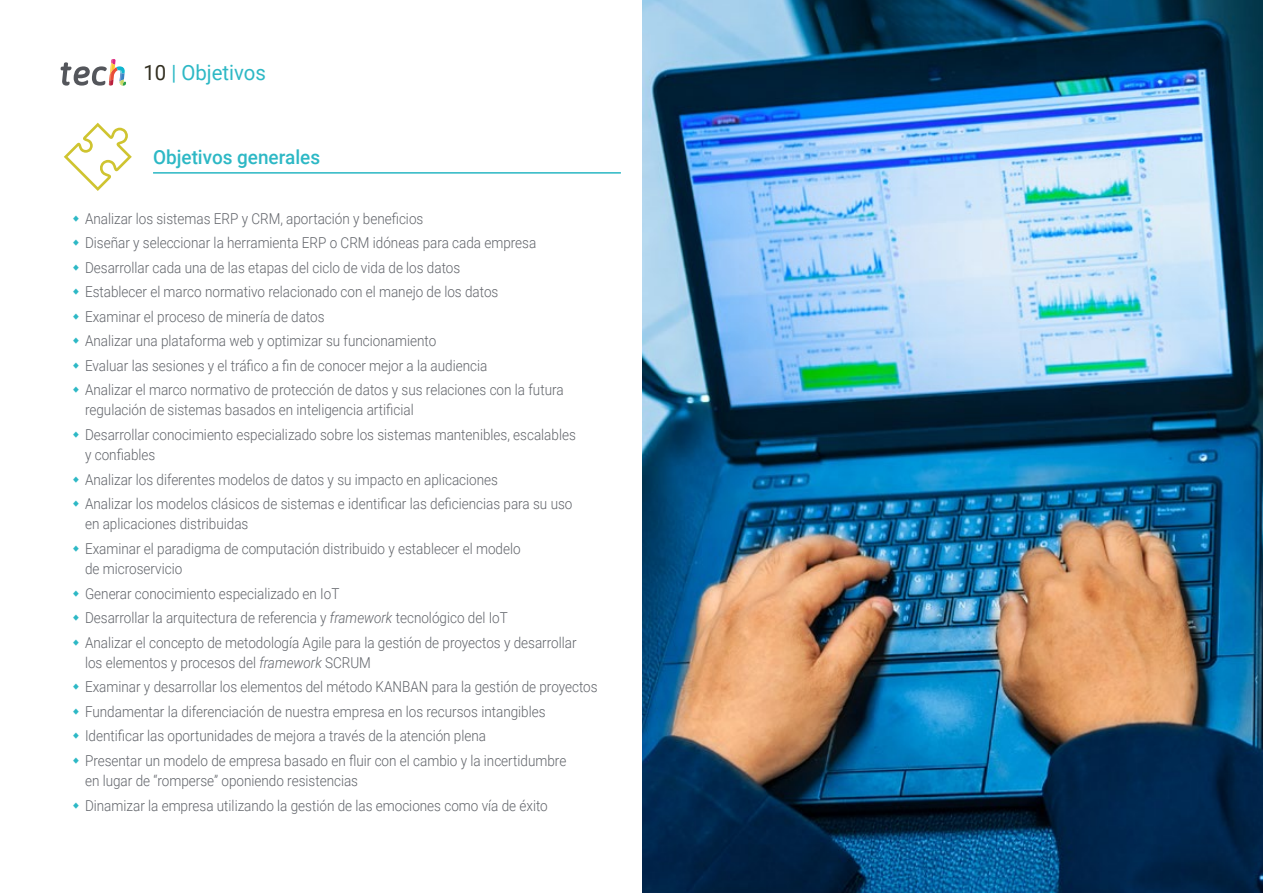
<style>
.page{position:relative;width:1263px;height:893px;background:#fff}
.page>*{position:absolute;margin:0;border:0;box-sizing:border-box;transform-origin:0 0}
.t1{font:21px "Roboto";color:#2db8c5}
.t2{font:500 19.5px "Roboto";color:#2db8c5}
.t3{font:300 15px/24.5px "Roboto";color:#61646a;scale:.9 1}
.s1{color:#312e20}
.s2{font-style:italic}
</style>
<div class="page">
<hr style="left:153px;top:173px;width:468px;height:1px;background:#2db8c5">
<img style="left:642px;top:0;width:621px;height:893px">
<svg style="left:61px;top:59px;width:65px;height:27px"></svg>
<hr style="left:153px;top:172px;width:468px;height:1px;background:#2db8c5">
<svg style="left:64px;top:123px;width:68px;height:68px"></svg>
<h1 class="t1" style="left:144px;top:57px;width:124px"><span class="s1">10</span> | Objetivos</h1>
<h2 class="t2" style="left:153px;top:144px;width:169px">Objetivos generales</h2>
<p class="t3" style="left:85px;top:206px;width:533px">Analizar los sistemas ERP y CRM, aportación y beneficios<br>Diseñar y seleccionar la herramienta ERP o CRM idóneas para cada empresa Desarrollar cada una de las etapas del ciclo de vida de los datos<br>Establecer el marco normativo relacionado con el manejo de los datos<br>Examinar el proceso de minería de datos<br>Analizar una plataforma web y optimizar su funcionamiento<br>Evaluar las sesiones y el tráfico a fin de conocer mejor a la audiencia<br>Analizar el marco normativo de protección de datos y sus relaciones con la futura</p>
<p class="t3" style="left:85px;top:397px;width:547px">regulación de sistemas basados en inteligencia artificial<br>Desarrollar conocimiento especializado sobre los sistemas mantenibles, escalables</p>
<p class="t3" style="left:85px;top:442px;width:543px">y confiables<br>Analizar los diferentes modelos de datos y su impacto en aplicaciones<br>Analizar los modelos clásicos de sistemas e identificar las deficiencias para su uso</p>
<p class="t3" style="left:85px;top:511px;width:485px">en aplicaciones distribuidas<br>Examinar el paradigma de computación distribuido y establecer el modelo</p>
<p class="t3" style="left:85px;top:556px;width:548px">de microservicio<br>Generar conocimiento especializado en IoT<br>Desarrollar la arquitectura de referencia y <span class="s2">framework</span> tecnológico del IoT<br>Analizar el concepto de metodología Agile para la gestión de proyectos y desarrollar</p>
<p class="t3" style="left:85px;top:650px;width:571px">los elementos y procesos del <span class="s2">framework</span> SCRUM<br>Examinar y desarrollar los elementos del método KANBAN para la gestión de proyectos Fundamentar la diferenciación de nuestra empresa en los recursos intangibles Identificar las oportunidades de mejora a través de la atención plena<br>Presentar un modelo de empresa basado en fluir con el cambio y la incertidumbre</p>
<p class="t3" style="left:85px;top:768px;width:516px">en lugar de “romperse” oponiendo resistencias<br>Dinamizar la empresa utilizando la gestión de las emociones como vía de éxito</p>
</div>
